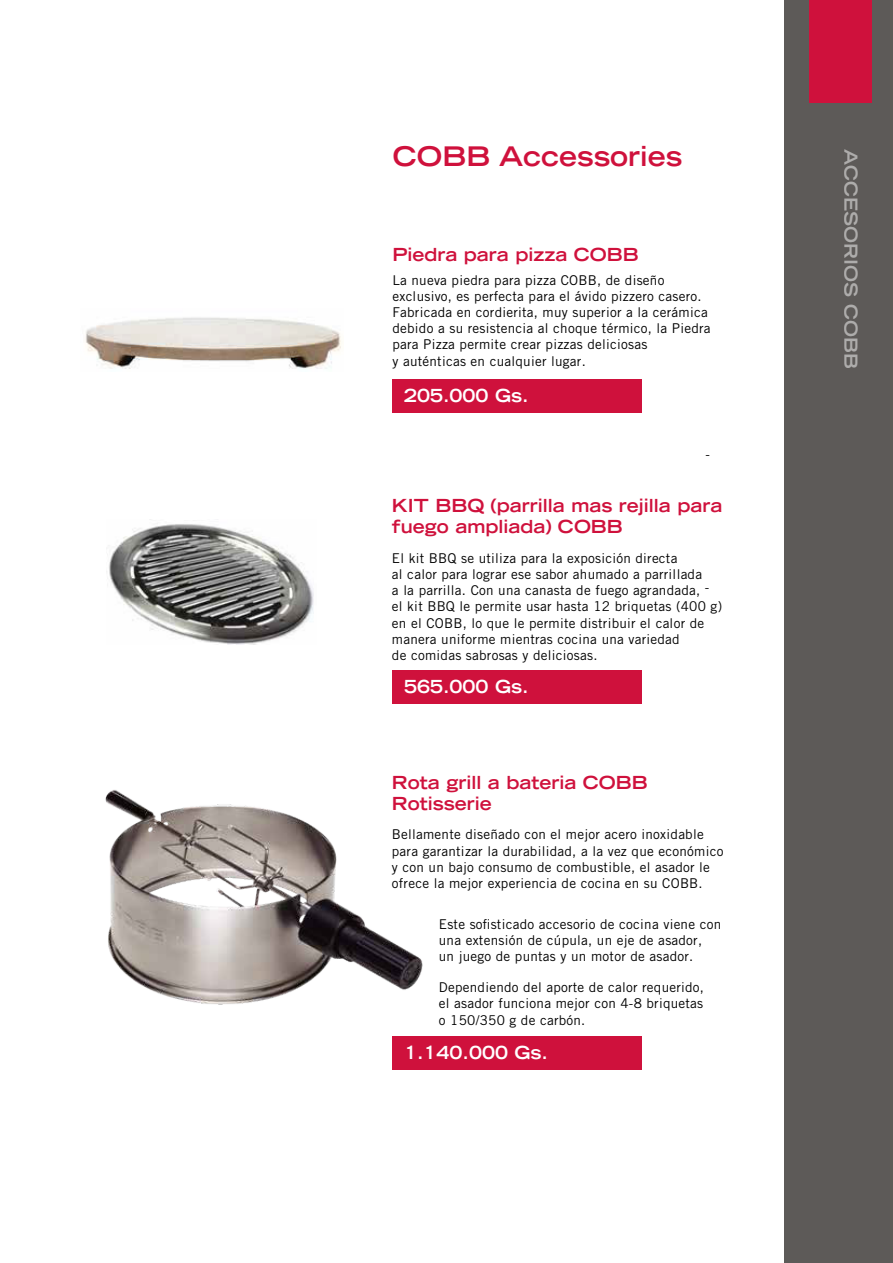
<style>
.page{position:relative;width:893px;height:1263px;background:#fff}
.page>*{position:absolute;margin:0;border:0;box-sizing:border-box;transform-origin:0 0}
.t1{font:700 expanded 27px "Trade Gothic LT Std";color:#cf113c}
.t2{font:700 expanded 18px/21.6px "Trade Gothic LT Std";color:#cf113c}
.t3{font:700 expanded 18px "Trade Gothic LT Std";color:#fff}
.t4{font:13.5px/16.2px "Trade Gothic LT Std";letter-spacing:.02em;color:#000}
</style>
<div class="page">
<div style="left:785px;top:0;width:108px;height:1263px;background:#5d5a58"></div>
<div style="left:392px;top:379px;width:250px;height:34px;background:#cf113c"></div>
<div style="left:392px;top:670px;width:250px;height:34px;background:#cf113c"></div>
<div style="left:392px;top:1037px;width:250px;height:33px;background:#cf113c"></div>
<div style="left:810px;top:0;width:62px;height:102px;background:#cf113c"></div>
<img style="left:85px;top:317px;width:256px;height:52px">
<img style="left:106px;top:519px;width:208px;height:126px">
<img style="left:105px;top:790px;width:353px;height:247px">
<h1 class="t1" style="left:393px;top:139px;width:291px">COBB Accessories</h1>
<h2 class="t2" style="left:392px;top:243px;width:248px">Piedra para pizza COBB</h2>
<p class="t4" style="left:392px;top:272px;width:320px">La nueva piedra para pizza COBB, de diseño exclusivo, es perfecta para el ávido pizzero casero.<br>Fabricada en cordierita, muy superior a la cerámica debido a su resistencia al choque térmico, la Piedra para Pizza permite crear pizzas deliciosas<br>y auténticas en cualquier lugar.</p>
<h2 class="t3" style="left:404px;top:384px;width:126px">205.000 Gs.</h2>
<p class="t4" style="left:705px;top:446px;width:6px">-</p>
<h2 class="t2" style="left:392px;top:494px;width:332px">KIT BBQ (parrilla mas rejilla para fuego ampliada) COBB</h2>
<p class="t4" style="left:392px;top:550px;width:332px">El kit BBQ se utiliza para la exposición directa<br>al calor para lograr ese sabor ahumado a parrillada<br>a la parrilla. Con una canasta de fuego agrandada,<br>el kit BBQ le permite usar hasta 12 briquetas (400 g) en el COBB, lo que le permite distribuir el calor de manera uniforme mientras cocina una variedad<br>de comidas sabrosas y deliciosas.</p>
<p class="t4" style="left:705px;top:579px;width:6px">-</p>
<h2 class="t3" style="left:404px;top:674px;width:126px">565.000 Gs.</h2>
<h2 class="t2" style="left:392px;top:771px;width:257px">Rota grill a bateria COBB<br>Rotisserie</h2>
<p class="t4" style="left:392px;top:826px;width:333px">Bellamente diseñado con el mejor acero inoxidable para garantizar la durabilidad, a la vez que económico y con un bajo consumo de combustible, el asador le ofrece la mejor experiencia de cocina en su COBB.</p>
<p class="t4" style="left:439px;top:915px;width:284px">Este sofisticado accesorio de cocina viene con una extensión de cúpula, un eje de asador,<br>un juego de puntas y un motor de asador.</p>
<p class="t4" style="left:439px;top:979px;width:267px;text-align:justify">Dependiendo del aporte de calor requerido, el asador funciona mejor con 4-8 briquetas o 150/350 g de carbón.</p>
<h2 class="t3" style="left:404px;top:1041px;width:145px">1.140.000 Gs.</h2>
<h2 class="t3" style="left:863px;top:149px;width:221px;rotate:90deg">ACCESORIOS COBB</h2>
</div>
